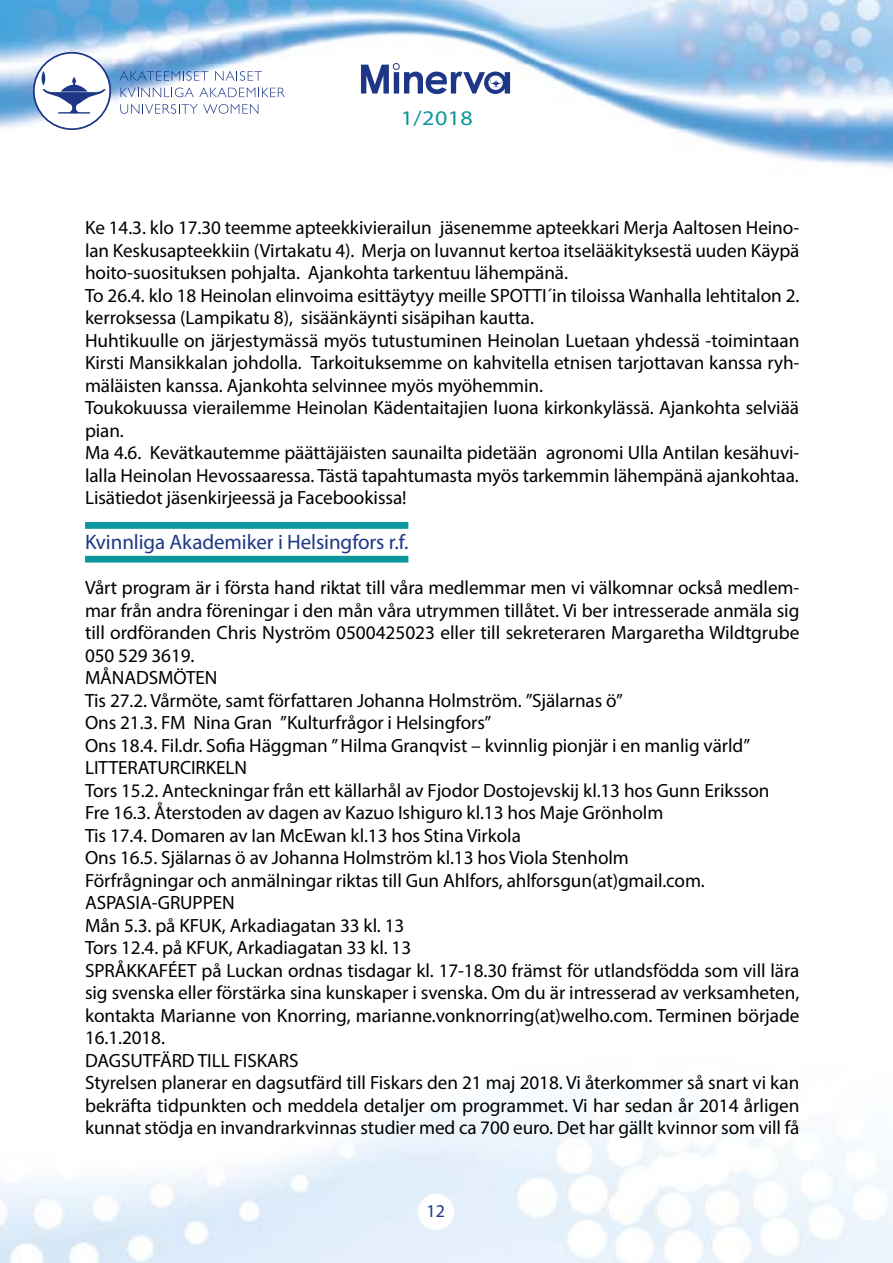
<style>
.page{position:relative;width:893px;height:1263px;background:#fff}
.page>*{position:absolute;margin:0;border:0;box-sizing:border-box;transform-origin:0 0}
.t1{font:21px "Myriad Pro";letter-spacing:-.005em;color:#1d3786}
.t2{font:20.85px "Myriad Pro";color:#0b979d;scale:1.15 1}
.t3{font:19.2px/22.5px "Myriad Pro";letter-spacing:-.005em;color:#000}
.t4{font:18px "Myriad Pro";color:#1d3786}
</style>
<div class="page">
<img style="left:0;top:0;width:893px;height:168px">
<svg style="left:120px;top:104px;width:138px;height:10px"></svg>
<svg style="left:120px;top:88px;width:165px;height:9px"></svg>
<svg style="left:119px;top:71px;width:89px;height:10px"></svg>
<svg style="left:215px;top:71px;width:47px;height:10px"></svg>
<svg style="left:33px;top:52px;width:78px;height:78px"></svg>
<div style="left:35px;top:54px;width:74px;height:74px;background:#fff;border-radius:50%"></div>
<svg style="left:42px;top:71px;width:64px;height:43px"></svg>
<div style="left:393px;top:63px;width:7px;height:7px;border:1px solid #1d3786;border-radius:50%"></div>
<svg style="left:361px;top:64px;width:149px;height:30px"></svg>
<div style="left:85px;top:522px;width:323px;height:7px;background:#0b979d"></div>
<div style="left:85px;top:556px;width:323px;height:7px;background:#0b979d"></div>
<p class="t2" style="left:401px;top:105px;width:64px">1/2018</p>
<p class="t3" style="left:85px;top:216px;width:716px">Ke 14.3. klo 17.30 teemme apteekkivierailun jäsenemme apteekkari Merja Aaltosen Heino&shy;lan Keskusapteekkiin (Virtakatu 4). Merja on luvannut kertoa itselääkityksestä uuden Käypä hoito-suosituksen pohjalta. Ajankohta tarkentuu lähempänä.<br>To 26.4. klo 18 Heinolan elinvoima esittäytyy meille SPOTTI´in tiloissa Wanhalla lehtitalon 2. kerroksessa (Lampikatu 8), sisäänkäynti sisäpihan kautta.<br>Huhtikuulle on järjestymässä myös tutustuminen Heinolan Luetaan yhdessä -toimintaan Kirsti Mansikkalan johdolla. Tarkoituksemme on kahvitella etnisen tarjottavan kanssa ryh&shy;mäläisten kanssa. Ajankohta selvinnee myös myöhemmin.<br>Toukokuussa vierailemme Heinolan Kädentaitajien luona kirkonkylässä. Ajankohta selviää pian.<br>Ma 4.6. Kevätkautemme päättäjäisten saunailta pidetään agronomi Ulla Antilan kesähuvi&shy;lalla Heinolan Hevossaaressa. Tästä tapahtumasta myös tarkemmin lähempänä ajankohtaa.<br>Lisätiedot jäsenkirjeessä ja Facebookissa!</p>
<p class="t1" style="left:85px;top:529px;width:325px">Kvinnliga Akademiker i Helsingfors r.f.</p>
<p class="t3" style="left:85px;top:576px;width:716px">Vårt program är i första hand riktat till våra medlemmar men vi välkomnar också medlem&shy;mar från andra föreningar i den mån våra utrymmen tillåtet. Vi ber intresserade anmäla sig till ordföranden Chris Nyström 0500425023 eller till sekreteraren Margaretha Wildtgrube 050 529 3619.<br>MÅNADSMÖTEN<br>Tis 27.2. Vårmöte, samt författaren Johanna Holmström. ”Själarnas ö”<br>Ons 21.3. FM Nina Gran ”Kulturfrågor i Helsingfors”<br>Ons 18.4. Fil.dr. Sofia Häggman ” Hilma Granqvist – kvinnlig pionjär i en manlig värld” LITTERATURCIRKELN<br>Tors 15.2. Anteckningar från ett källarhål av Fjodor Dostojevskij kl.13 hos Gunn Eriksson<br>Fre 16.3. Återstoden av dagen av Kazuo Ishiguro kl.13 hos Maje Grönholm<br>Tis 17.4. Domaren av Ian McEwan kl.13 hos Stina Virkola<br>Ons 16.5. Själarnas ö av Johanna Holmström kl.13 hos Viola Stenholm<br>Förfrågningar och anmälningar riktas till Gun Ahlfors, ahlforsgun(at)gmail.com.<br>ASPASIA-GRUPPEN<br>Mån 5.3. på KFUK, Arkadiagatan 33 kl. 13<br>Tors 12.4. på KFUK, Arkadiagatan 33 kl. 13<br>SPRÅKKAFÉET på Luckan ordnas tisdagar kl. 17-18.30 främst för utlandsfödda som vill lära sig svenska eller förstärka sina kunskaper i svenska. Om du är intresserad av verksamheten, kontakta Marianne von Knorring, marianne.vonknorring(at)welho.com. Terminen började 16.1.2018.<br>DAGSUTFÄRD TILL FISKARS<br>Styrelsen planerar en dagsutfärd till Fiskars den 21 maj 2018. Vi återkommer så snart vi kan bekräfta tidpunkten och meddela detaljer om programmet. Vi har sedan år 2014 årligen kunnat stödja en invandrarkvinnas studier med ca 700 euro. Det har gällt kvinnor som vill få</p>
<p class="t4" style="left:427px;top:1200px;width:20px">12</p>
</div>
